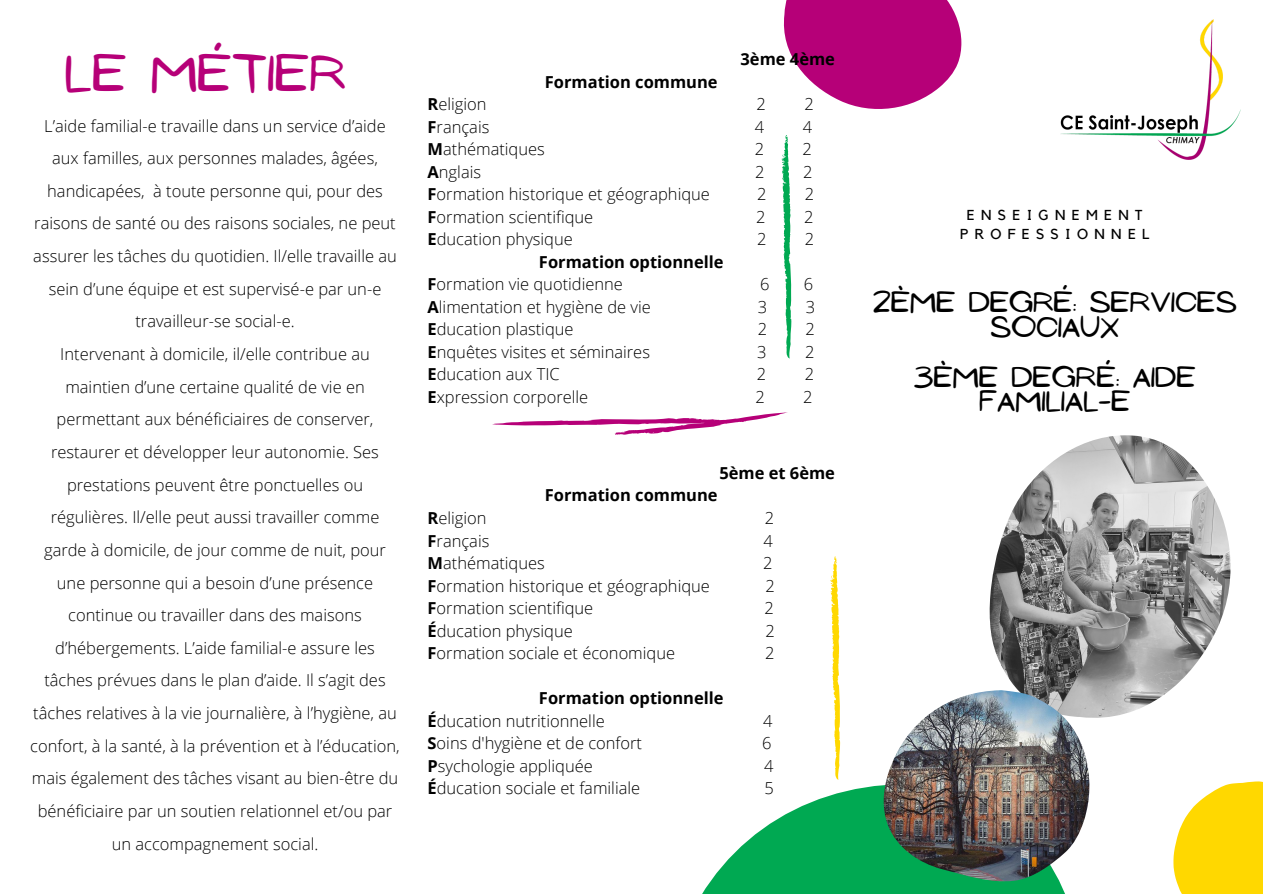
<style>
.page{position:relative;width:1263px;height:894px;background:#fff}
.page>*{position:absolute;margin:0;border:0;box-sizing:border-box;transform-origin:0 0}
.t1{font:48px "NF Ananias Regular";color:#b60078}
.t2{font:26.85px/24.8px "NF Ananias Regular";color:#000;text-align:center}
.t3{font:300 16.5px/32.5px "Open Sans";color:#000;text-align:center}
.t4{font:700 16.5px "Open Sans";color:#000}
.t5{font:14.4px/19px "Kollektif";letter-spacing:.44em;color:#000;text-align:center}
.s1{font-weight:700}
</style>
<div class="page">
<img style="left:1061px;top:19px;width:180px;height:140px">
<div style="left:1173px;top:781px;width:90px;height:112px;background:#ffd800"></div>
<img style="left:990px;top:435px;width:241px;height:283px">
<svg style="left:702px;top:785px;width:363px;height:108px;fill:#00a952"></svg>
<img style="left:882px;top:690px;width:210px;height:191px">
<svg style="left:783px;top:0;width:178px;height:109px"></svg>
<svg style="left:782px;top:135px;width:10px;height:223px"></svg>
<svg style="left:830px;top:556px;width:10px;height:223px"></svg>
<svg style="left:492px;top:412px;width:296px;height:23px"></svg>
<p class="t1" style="left:65px;top:47px;width:283px">LE MÉTIER</p>
<p class="t3" style="left:33px;top:109px;width:365px">L’aide familial-e travaille dans un service d’aide aux familles, aux personnes malades, âgées, handicapées, à toute personne qui, pour des raisons de santé ou des raisons sociales, ne peut assurer les tâches du quotidien. Il/elle travaille au sein d’une équipe et est supervisé-e par un-e travailleur-se social-e.</p>
<p class="t3" style="left:30px;top:337px;width:371px">Intervenant à domicile, il/elle contribue au maintien d’une certaine qualité de vie en permettant aux bénéficiaires de conserver, restaurer et développer leur autonomie. Ses prestations peuvent être ponctuelles ou régulières. Il/elle peut aussi travailler comme garde à domicile, de jour comme de nuit, pour une personne qui a besoin d’une présence continue ou travailler dans des maisons d’hébergements. L’aide familial-e assure les tâches prévues dans le plan d’aide. Il s’agit des tâches relatives à la vie journalière, à l’hygiène, au confort, à la santé, à la prévention et à l’éducation, mais également des tâches visant au bien-être du bénéficiaire par un soutien relationnel et/ou par un accompagnement social.</p>
<p class="t4" style="left:545px;top:70px;width:174px">Formation commune</p>
<p class="t4" style="left:741px;top:47px;width:96px">3ème 4ème</p>
<p class="t3" style="left:428px;top:87px;width:61px"><span class="s1">R</span>eligion</p>
<p class="t3" style="left:756px;top:87px;width:11px">2</p>
<p class="t3" style="left:804px;top:87px;width:11px">2</p>
<p class="t3" style="left:428px;top:110px;width:63px"><span class="s1">F</span>rançais</p>
<p class="t3" style="left:755px;top:110px;width:11px">4</p>
<p class="t3" style="left:803px;top:110px;width:11px">4</p>
<p class="t3" style="left:428px;top:132px;width:119px"><span class="s1">M</span>athématiques</p>
<p class="t3" style="left:755px;top:132px;width:11px">2</p>
<p class="t3" style="left:803px;top:132px;width:11px">2</p>
<p class="t3" style="left:428px;top:155px;width:55px"><span class="s1">A</span>nglais</p>
<p class="t3" style="left:755px;top:155px;width:11px">2</p>
<p class="t3" style="left:803px;top:155px;width:11px">2</p>
<p class="t3" style="left:428px;top:177px;width:284px"><span class="s1">F</span>ormation historique et géographique</p>
<p class="t3" style="left:757px;top:177px;width:11px">2</p>
<p class="t3" style="left:805px;top:177px;width:11px">2</p>
<p class="t3" style="left:428px;top:200px;width:167px"><span class="s1">F</span>ormation scientifique</p>
<p class="t3" style="left:756px;top:200px;width:11px">2</p>
<p class="t3" style="left:804px;top:200px;width:11px">2</p>
<p class="t3" style="left:428px;top:222px;width:147px"><span class="s1">E</span>ducation physique</p>
<p class="t3" style="left:757px;top:222px;width:11px">2</p>
<p class="t3" style="left:805px;top:222px;width:11px">2</p>
<p class="t4" style="left:539px;top:250px;width:186px">Formation optionnelle</p>
<p class="t3" style="left:428px;top:267px;width:197px"><span class="s1">F</span>ormation vie quotidienne</p>
<p class="t3" style="left:760px;top:267px;width:11px">6</p>
<p class="t3" style="left:804px;top:267px;width:11px">6</p>
<p class="t3" style="left:428px;top:290px;width:225px"><span class="s1">A</span>limentation et hygiène de vie</p>
<p class="t3" style="left:758px;top:290px;width:11px">3</p>
<p class="t3" style="left:806px;top:290px;width:11px">3</p>
<p class="t3" style="left:428px;top:312px;width:147px"><span class="s1">E</span>ducation plastique</p>
<p class="t3" style="left:758px;top:312px;width:11px">2</p>
<p class="t3" style="left:806px;top:312px;width:11px">2</p>
<p class="t3" style="left:428px;top:335px;width:224px"><span class="s1">E</span>nquêtes visites et séminaires</p>
<p class="t3" style="left:757px;top:335px;width:11px">3</p>
<p class="t3" style="left:805px;top:335px;width:11px">2</p>
<p class="t3" style="left:428px;top:357px;width:134px"><span class="s1">E</span>ducation aux TIC</p>
<p class="t3" style="left:757px;top:357px;width:11px">2</p>
<p class="t3" style="left:805px;top:357px;width:11px">2</p>
<p class="t3" style="left:428px;top:380px;width:162px"><span class="s1">E</span>xpression corporelle</p>
<p class="t3" style="left:755px;top:380px;width:11px">2</p>
<p class="t3" style="left:803px;top:380px;width:11px">2</p>
<p class="t4" style="left:719px;top:461px;width:117px">5ème et 6ème</p>
<p class="t4" style="left:545px;top:483px;width:174px">Formation commune</p>
<p class="t3" style="left:428px;top:501px;width:61px"><span class="s1">R</span>eligion</p>
<p class="t3" style="left:765px;top:501px;width:11px">2</p>
<p class="t3" style="left:428px;top:523px;width:63px"><span class="s1">F</span>rançais</p>
<p class="t3" style="left:763px;top:523px;width:11px">4</p>
<p class="t3" style="left:428px;top:546px;width:119px"><span class="s1">M</span>athématiques</p>
<p class="t3" style="left:763px;top:546px;width:11px">2</p>
<p class="t3" style="left:428px;top:568px;width:284px"><span class="s1">F</span>ormation historique et géographique</p>
<p class="t3" style="left:766px;top:568px;width:11px">2</p>
<p class="t3" style="left:428px;top:591px;width:167px"><span class="s1">F</span>ormation scientifique</p>
<p class="t3" style="left:765px;top:591px;width:11px">2</p>
<p class="t3" style="left:428px;top:613px;width:147px"><span class="s1">É</span>ducation physique</p>
<p class="t3" style="left:765px;top:613px;width:11px">2</p>
<p class="t3" style="left:428px;top:636px;width:249px"><span class="s1">F</span>ormation sociale et économique</p>
<p class="t3" style="left:765px;top:636px;width:11px">2</p>
<p class="t4" style="left:539px;top:686px;width:186px">Formation optionnelle</p>
<p class="t3" style="left:428px;top:703px;width:179px"><span class="s1">É</span>ducation nutritionnelle</p>
<p class="t3" style="left:763px;top:703px;width:11px">4</p>
<p class="t3" style="left:428px;top:726px;width:216px"><span class="s1">S</span>oins d'hygiène et de confort</p>
<p class="t3" style="left:762px;top:726px;width:11px">6</p>
<p class="t3" style="left:428px;top:748px;width:167px"><span class="s1">P</span>sychologie appliquée</p>
<p class="t3" style="left:764px;top:748px;width:11px">4</p>
<p class="t3" style="left:428px;top:771px;width:214px"><span class="s1">É</span>ducation sociale et familiale</p>
<p class="t3" style="left:764px;top:771px;width:11px">5</p>
<p class="t5" style="left:960px;top:206px;width:191px">ENSEIGNEMENT<br>PROFESSIONNEL</p>
<p class="t2" style="left:873px;top:290px;width:365px">2ÈME DEGRÉ: SERVICES<br>SOCIAUX</p>
<p class="t2" style="left:914px;top:365px;width:283px">3ÈME DEGRÉ: AIDE<br>FAMILIAL-E</p>
</div>
